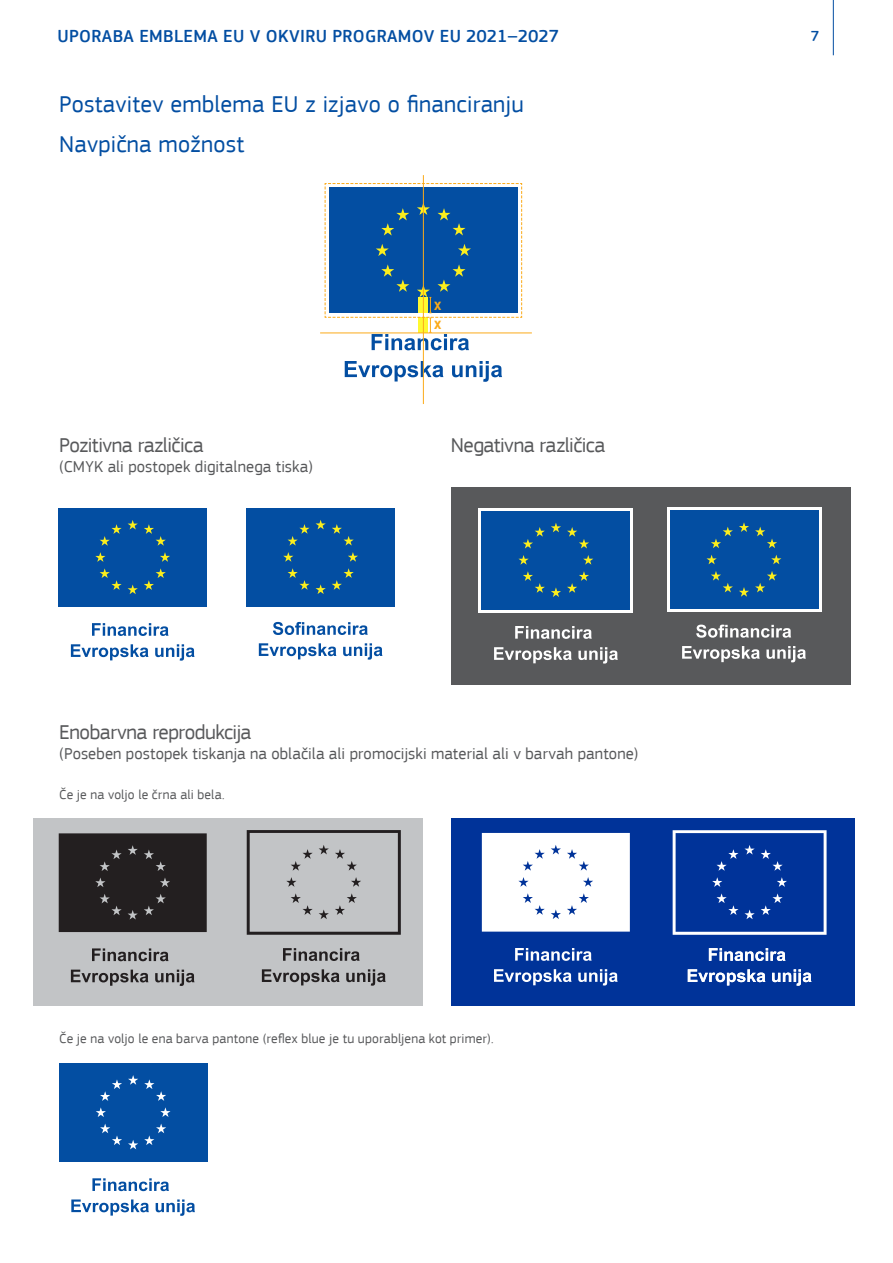
<style>
.page{position:relative;width:893px;height:1263px;background:#fff}
.page>*{position:absolute;margin:0;border:0;box-sizing:border-box;transform-origin:0 0}
.Title_3_Next{font:24px/40.5px "EC Square Sans Pro";letter-spacing:.01em;color:#034ea2}
.Body_big{font:21px "EC Square Sans Pro";letter-spacing:-.025em;color:#58595b}
.t1{font:500 18px "EC Square Sans Pro";letter-spacing:.02em;color:#034ea2}
.Body_small{font:16.5px "EC Square Sans Pro";letter-spacing:.005em;color:#58595b}
.t2{font:500 15px "EC Square Sans Pro";color:#034ea2}
.Body_smaller{font:13.5px "EC Square Sans Pro";letter-spacing:.01em;color:#58595b}
.t3{font:700 12.45px "EC Square Sans Pro";color:#fbaa19}
</style>
<div class="page">
<hr style="left:833px;top:0;width:1px;height:55px;background:#034ea2">
<div style="left:451px;top:487px;width:400px;height:198px;background:#58595b"></div>
<div style="left:59px;top:508px;width:148px;height:99px;background:#034ea2"></div>
<svg style="left:128px;top:520px;width:10px;height:9px"></svg>
<svg style="left:100px;top:524px;width:22px;height:22px"></svg>
<svg style="left:95px;top:552px;width:10px;height:10px"></svg>
<svg style="left:100px;top:568px;width:22px;height:22px"></svg>
<svg style="left:128px;top:584px;width:10px;height:10px"></svg>
<svg style="left:144px;top:568px;width:22px;height:22px"></svg>
<svg style="left:160px;top:552px;width:10px;height:10px"></svg>
<svg style="left:144px;top:524px;width:22px;height:22px"></svg>
<svg style="left:92px;top:623px;width:77px;height:13px"></svg>
<svg style="left:71px;top:644px;width:77px;height:16px"></svg>
<svg style="left:155px;top:644px;width:40px;height:17px"></svg>
<div style="left:479px;top:508px;width:154px;height:105px;background:#fff"></div>
<div style="left:482px;top:511px;width:148px;height:99px;background:#034ea2"></div>
<svg style="left:551px;top:523px;width:10px;height:9px"></svg>
<svg style="left:523px;top:527px;width:22px;height:21px"></svg>
<svg style="left:518px;top:555px;width:11px;height:10px"></svg>
<svg style="left:523px;top:571px;width:22px;height:22px"></svg>
<svg style="left:551px;top:587px;width:10px;height:10px"></svg>
<svg style="left:567px;top:571px;width:22px;height:22px"></svg>
<svg style="left:583px;top:555px;width:10px;height:10px"></svg>
<svg style="left:567px;top:527px;width:22px;height:21px"></svg>
<svg style="left:515px;top:626px;width:77px;height:13px"></svg>
<svg style="left:494px;top:647px;width:78px;height:16px"></svg>
<svg style="left:578px;top:647px;width:40px;height:16px"></svg>
<div style="left:247px;top:508px;width:148px;height:99px;background:#034ea2"></div>
<svg style="left:316px;top:520px;width:10px;height:9px"></svg>
<svg style="left:288px;top:524px;width:22px;height:22px"></svg>
<svg style="left:283px;top:552px;width:10px;height:10px"></svg>
<svg style="left:288px;top:568px;width:22px;height:22px"></svg>
<svg style="left:316px;top:584px;width:10px;height:10px"></svg>
<svg style="left:332px;top:568px;width:22px;height:22px"></svg>
<svg style="left:348px;top:552px;width:10px;height:10px"></svg>
<svg style="left:332px;top:524px;width:22px;height:21px"></svg>
<svg style="left:273px;top:622px;width:95px;height:13px"></svg>
<svg style="left:259px;top:643px;width:77px;height:16px"></svg>
<svg style="left:343px;top:643px;width:39px;height:17px"></svg>
<div style="left:667px;top:508px;width:154px;height:104px;background:#fff"></div>
<div style="left:670px;top:510px;width:148px;height:99px;background:#034ea2"></div>
<svg style="left:739px;top:522px;width:10px;height:10px"></svg>
<svg style="left:711px;top:527px;width:22px;height:21px"></svg>
<svg style="left:706px;top:555px;width:11px;height:9px"></svg>
<svg style="left:711px;top:571px;width:22px;height:21px"></svg>
<svg style="left:739px;top:587px;width:10px;height:10px"></svg>
<svg style="left:755px;top:571px;width:22px;height:21px"></svg>
<svg style="left:771px;top:555px;width:10px;height:9px"></svg>
<svg style="left:755px;top:527px;width:22px;height:21px"></svg>
<svg style="left:696px;top:625px;width:95px;height:13px"></svg>
<svg style="left:682px;top:646px;width:78px;height:16px"></svg>
<svg style="left:766px;top:646px;width:40px;height:16px"></svg>
<div style="left:59px;top:1063px;width:148px;height:99px;background:#034ea2"></div>
<svg style="left:128px;top:1075px;width:10px;height:10px"></svg>
<svg style="left:100px;top:1079px;width:22px;height:22px"></svg>
<svg style="left:96px;top:1107px;width:10px;height:10px"></svg>
<svg style="left:100px;top:1123px;width:22px;height:22px"></svg>
<svg style="left:128px;top:1140px;width:10px;height:9px"></svg>
<svg style="left:144px;top:1123px;width:22px;height:22px"></svg>
<svg style="left:160px;top:1107px;width:11px;height:10px"></svg>
<svg style="left:144px;top:1079px;width:22px;height:22px"></svg>
<svg style="left:92px;top:1178px;width:77px;height:13px"></svg>
<svg style="left:71px;top:1199px;width:78px;height:16px"></svg>
<svg style="left:156px;top:1199px;width:39px;height:17px"></svg>
<div style="left:451px;top:818px;width:404px;height:188px;background:#039"></div>
<div style="left:34px;top:818px;width:389px;height:188px;background:#c2c4c6"></div>
<div style="left:59px;top:833px;width:148px;height:99px;background:#231f20"></div>
<svg style="left:92px;top:948px;width:77px;height:13px"></svg>
<svg style="left:71px;top:970px;width:77px;height:16px"></svg>
<svg style="left:155px;top:970px;width:40px;height:16px"></svg>
<svg style="left:247px;top:830px;width:154px;height:105px"></svg>
<svg style="left:283px;top:948px;width:77px;height:13px"></svg>
<svg style="left:262px;top:969px;width:78px;height:16px"></svg>
<svg style="left:346px;top:969px;width:40px;height:17px"></svg>
<div style="left:482px;top:833px;width:148px;height:99px;background:#fff"></div>
<svg style="left:515px;top:948px;width:77px;height:13px"></svg>
<svg style="left:494px;top:969px;width:78px;height:16px"></svg>
<svg style="left:578px;top:969px;width:40px;height:16px"></svg>
<svg style="left:673px;top:830px;width:154px;height:105px"></svg>
<svg style="left:709px;top:948px;width:76px;height:13px"></svg>
<svg style="left:688px;top:969px;width:77px;height:16px"></svg>
<svg style="left:772px;top:969px;width:39px;height:17px"></svg>
<svg style="left:345px;top:361px;width:98px;height:20px"></svg>
<svg style="left:452px;top:361px;width:50px;height:21px"></svg>
<hr style="left:320px;top:333px;width:212px;height:1px;background:#fbaa19">
<svg style="left:324px;top:183px;width:198px;height:167px"></svg>
<hr style="left:423px;top:175px;width:1px;height:229px;background:#fbaa19">
<p class="t1" style="left:58px;top:26px;width:503px">UPORABA EMBLEMA EU V OKVIRU PROGRAMOV EU 2021–2027</p>
<p class="t2" style="left:811px;top:27px;width:10px">7</p>
<p class="Title_3_Next" style="left:59px;top:84px;width:466px">Postavitev emblema EU z izjavo o financiranju<br>Navpična možnost</p>
<p class="Body_big" style="left:59px;top:433px;width:146px">Pozitivna različica</p>
<p class="Body_small" style="left:59px;top:457px;width:255px">(CMYK ali postopek digitalnega tiska)</p>
<p class="t3" style="left:434px;top:298px;width:9px">X</p>
<p class="t3" style="left:434px;top:318px;width:9px">X</p>
<p class="Body_big" style="left:451px;top:433px;width:156px">Negativna različica</p>
<p class="Body_big" style="left:59px;top:720px;width:194px">Enobarvna reprodukcija</p>
<p class="Body_small" style="left:59px;top:744px;width:580px">(Poseben postopek tiskanja na oblačila ali promocijski material ali v barvah pantone)</p>
<p class="Body_smaller" style="left:59px;top:787px;width:167px">Če je na voljo le črna ali bela.</p>
<p class="Body_smaller" style="left:59px;top:1031px;width:436px">Če je na voljo le ena barva pantone (reflex blue je tu uporabljena kot primer).</p>
</div>
